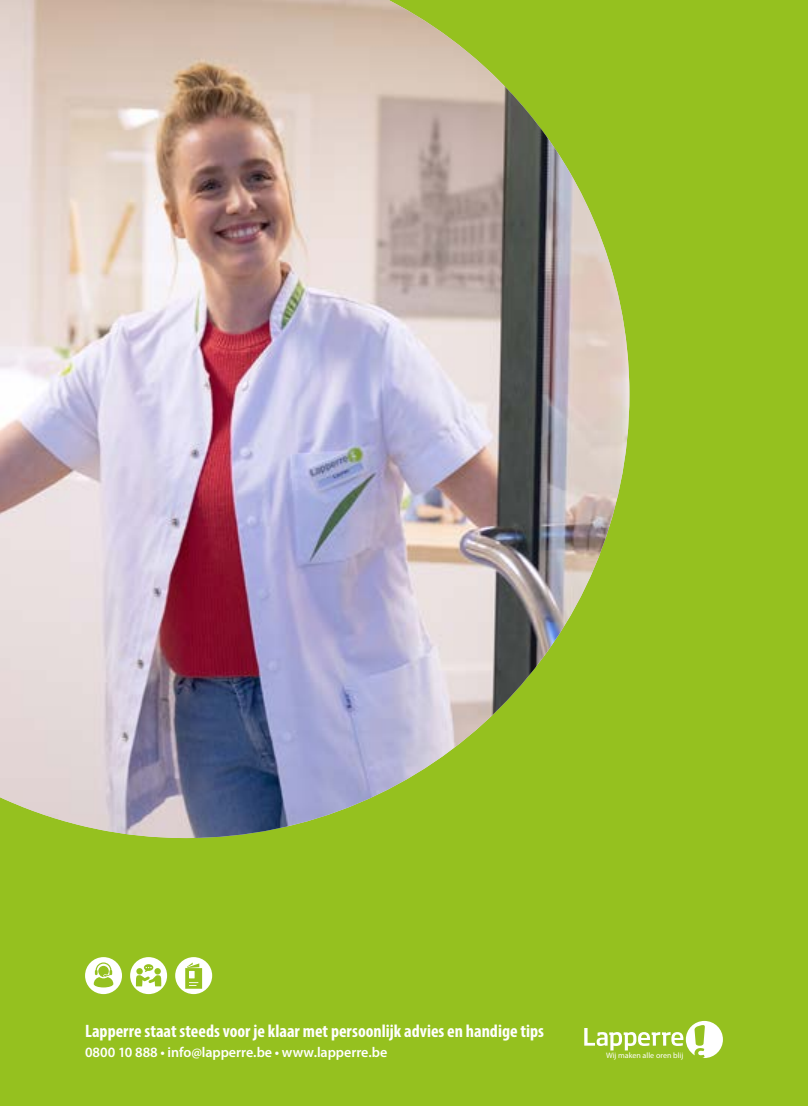
<style>
.page{position:relative;width:808px;height:1106px;background:#95c11f}
.page>*{position:absolute;margin:0;border:0;box-sizing:border-box;transform-origin:0 0}
.t1{font:700 condensed 18px "Myriad Pro";color:#fff}
.t2{font:600 14.25px "Myriad Pro";letter-spacing:-.005em;color:#fff}
.t3{font:7.95px "Myriad Pro";color:#fff}
</style>
<div class="page">
<svg style="left:584px;top:1020px;width:139px;height:38px"></svg>
<div style="left:130px;top:957px;width:37px;height:37px;background:#fff;border-radius:50%"></div>
<svg style="left:136px;top:964px;width:25px;height:22px"></svg>
<div style="left:175px;top:957px;width:37px;height:37px;background:#fff;border-radius:50%"></div>
<svg style="left:185px;top:962px;width:17px;height:26px"></svg>
<div style="left:85px;top:957px;width:37px;height:37px;background:#fff;border-radius:50%"></div>
<svg style="left:94px;top:962px;width:19px;height:25px"></svg>
<img style="left:0;top:0;width:629px;height:838px">
<p class="t1" style="left:85px;top:1019px;width:460px">Lapperre staat steeds voor je klaar met persoonlijk advies en handige tips</p>
<p class="t2" style="left:85px;top:1042px;width:304px">0800 10 888 • info@lapperre.be • www.lapperre.be</p>
<p class="t3" style="left:606px;top:1050px;width:79px">Wij maken alle oren blij</p>
</div>
